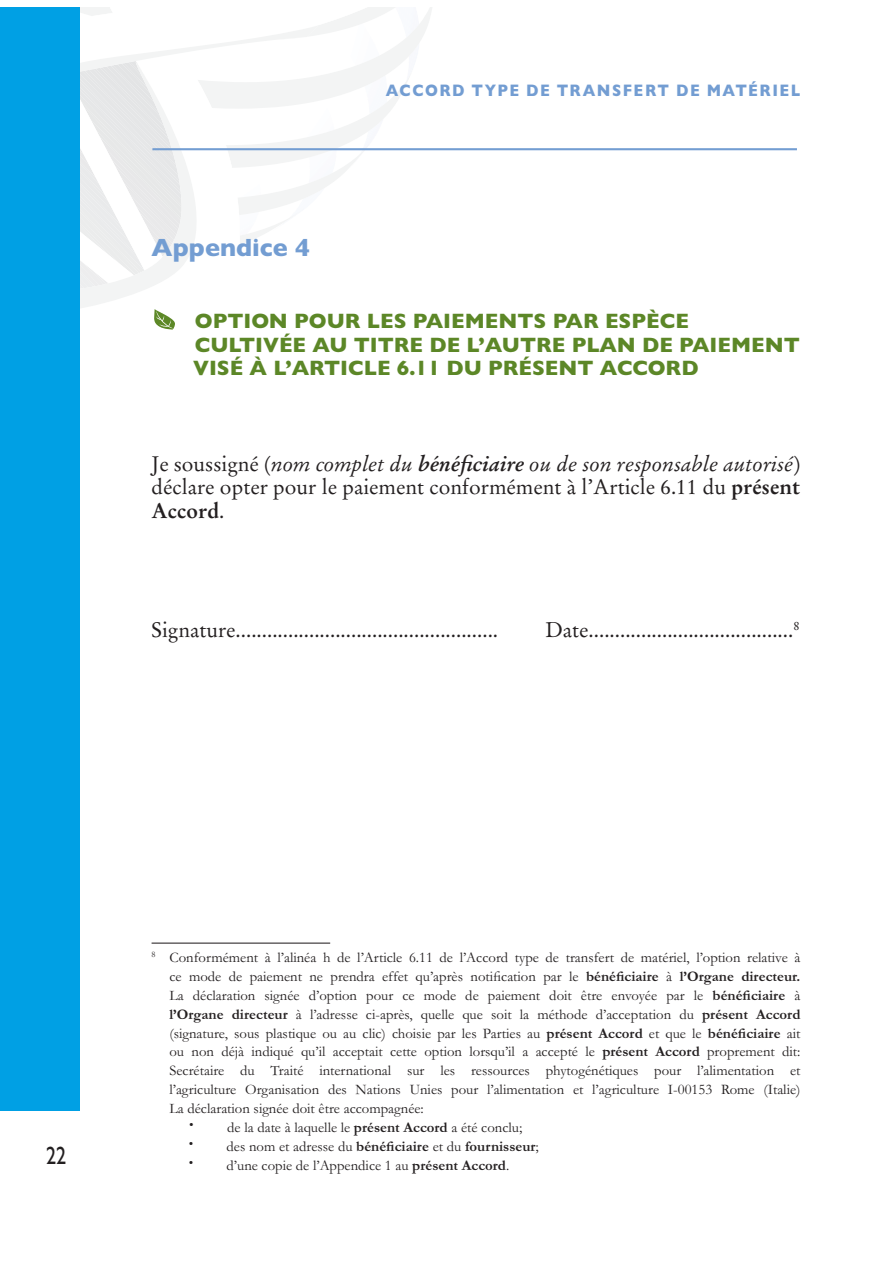
<style>
.page{position:relative;width:893px;height:1263px;background:#fff}
.page>*{position:absolute;margin:0;border:0;box-sizing:border-box;transform-origin:0 0}
.t1{font:700 25.2px "Gill Sans";color:#739dd2}
.t2{font:25.2px "Gill Sans";color:#231f20;scale:.8 1}
.t3{font:21px/23.9px "Stempel Garamond";color:#231f20;text-align:justify}
.t4{font:700 21px/23.9px "Gill Sans";color:#5c8727}
.t5{font:700 16.8px "Gill Sans";letter-spacing:.095em;color:#739dd2;scale:.9 1}
.t6{font:14.7px/18.9px "Garamond";color:#231f20;text-align:justify}
.t7{font:700 14.7px "Garamond";color:#231f20}
.s1{font-style:italic}
.s2{font-weight:700;font-style:italic}
.s3{font-weight:700}
.s4{font-weight:400}
</style>
<div class="page">
<svg style="left:79px;top:295px;width:49px;height:24px"></svg>
<svg style="left:79px;top:8px;width:353px;height:287px"></svg>
<div style="left:0;top:8px;width:79px;height:1103px;background:#00a0e4"></div>
<hr style="left:152px;top:148px;width:645px;height:2px;background:#739dd2">
<hr style="left:151px;top:943px;width:179px;height:1px;background:#231f20">
<svg style="left:154px;top:309px;width:21px;height:21px"></svg>
<h1 class="t1" style="left:151px;top:239px;width:160px">Appendice 4</h1>
<p class="t5" style="left:386px;top:84px;width:462px">ACCORD TYPE DE TRANSFERT DE MATÉRIEL</p>
<h2 class="t4" style="left:193px;top:311px;width:608px">OPTION POUR LES PAIEMENTS PAR ESPÈCE<br>CULTIVÉE AU TITRE DE L’AUTRE PLAN DE PAIEMENT<br>VISÉ À L’ARTICLE 6.11 DU PRÉSENT ACCORD</h2>
<h2 class="t3" style="left:151px;top:453px;width:650px">Je soussigné (<span class="s1">nom complet du</span> <span class="s2">bénéficiaire</span> <span class="s1">ou de son responsable autorisé</span>) déclare opter pour le paiement conformément à l’Article 6.11 du <span class="s3">présent Accord</span>.</h2>
<h2 class="t3" style="left:151px;top:620px;width:348px">Signature..................................................</h2>
<h2 class="t3" style="left:545px;top:620px;width:255px">Date.......................................<sup>8</sup></h2>
<h1 class="t2" style="left:46px;top:1147px;width:27px">22</h1>
<p class="t6" style="left:169px;top:950px;width:632px;text-indent:-18px"><sup>8</sup> Conformément à l’alinéa h de l’Article 6.11 de l’Accord type de transfert de matériel, l’option relative à ce mode de paiement ne prendra effet qu’après notification par le <span class="s3">bénéficiaire</span> à <span class="s3">l’Organe directeur.<br></span>La déclaration signée d’option pour ce mode de paiement doit être envoyée par le <span class="s3">bénéficiaire</span> à <span class="s3">l’Organe directeur</span> à l’adresse ci-après, quelle que soit la méthode d’acceptation du <span class="s3">présent Accord </span>(signature, sous plastique ou au clic) choisie par les Parties au <span class="s3">présent Accord</span> et que le <span class="s3">bénéficiaire</span> ait ou non déjà indiqué qu’il acceptait cette option lorsqu’il a accepté le <span class="s3">présent Accord</span> proprement dit:<br>Secrétaire du Traité international sur les ressources phytogénétiques pour l’alimentation et l’agriculture Organisation des Nations Unies pour l’alimentation et l’agriculture I-00153 Rome (Italie)<br>La déclaration signée doit être accompagnée:</p>
<p class="t6" style="left:189px;top:1120px;width:334px">❖ de la date à laquelle le <span class="s3">présent Accord</span> a été conclu;</p>
<p class="t7" style="left:189px;top:1141px;width:351px">❖ <span class="s4">des nom et adresse du</span> bénéficiaire <span class="s4">et du</span> fournisseur<span class="s4">;</span></p>
<p class="t6" style="left:189px;top:1157px;width:322px">❖ d’une copie de l’Appendice 1 au <span class="s3">présent Accord</span>.</p>
</div>
